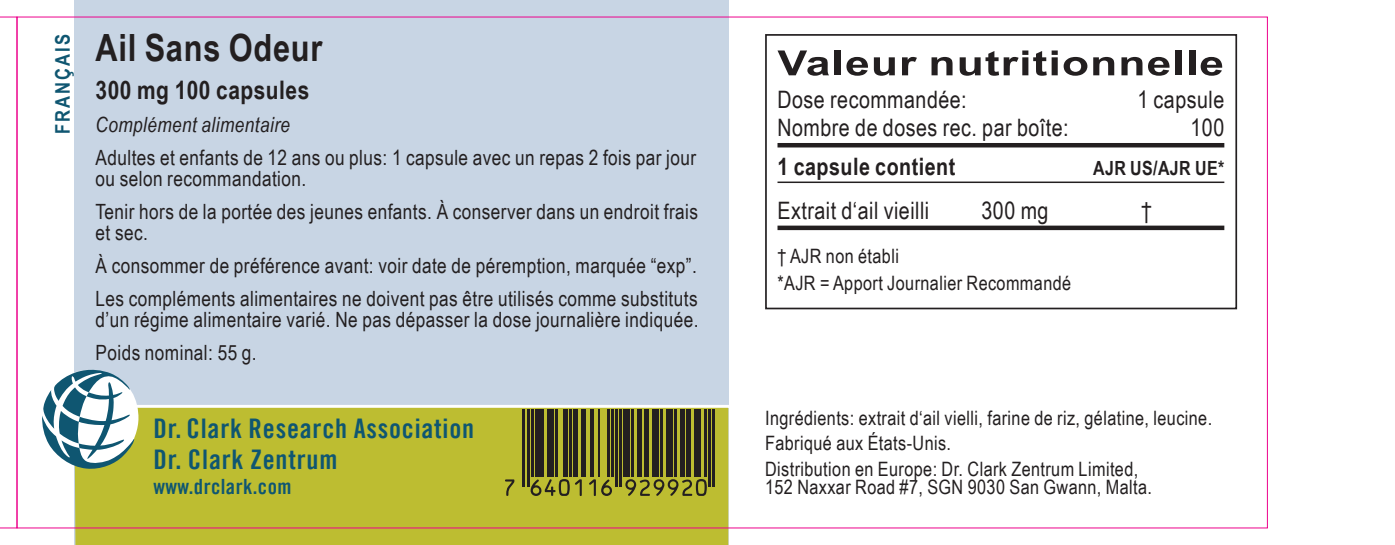
<style>
.page{position:relative;width:1395px;height:545px;background:#fff}
.page>*{position:absolute;margin:0;border:0;box-sizing:border-box;transform-origin:0 0}
.t1{font:700 37.5px "Arial Narrow";letter-spacing:.02em;color:#231f20}
.t2{font:700 34.8px "Arial Narrow";letter-spacing:.02em;color:#231f20;scale:1.56 1}
.t3{font:27px/31.2px "Trade Gothic LT Bold Cond Twenty";letter-spacing:.03em;color:#0f5671}
.t4{font:700 25.5px "Arial Narrow";letter-spacing:.02em;color:#231f20}
.t5{font:24px "Arial Narrow";letter-spacing:.02em;color:#231f20}
.t6{font:700 24px "Arial Narrow";letter-spacing:.02em;color:#231f20}
.t7{font:21px/21px "Arial Narrow";letter-spacing:.02em;color:#231f20}
.t8{font:italic 21px "Arial Narrow";letter-spacing:.02em;color:#231f20}
.t9{font:21px "Trade Gothic LT Bold Cond Twenty";letter-spacing:.02em;color:#0f5671}
.t10{font:700 20.1px "Arial Narrow";letter-spacing:.1em;color:#0f5671}
.t11{font:19.8px/25.5px "Arial Narrow";letter-spacing:.02em;color:#231f20}
.t12{font:700 19.5px "Arial Narrow";letter-spacing:.02em;color:#231f20}
</style>
<div class="page">
<div style="left:75px;top:0;width:654px;height:544px;background:#c8d5e4"></div>
<hr style="left:777px;top:143px;width:447px;height:4px;background:#231f20">
<hr style="left:777px;top:181px;width:447px;height:2px;background:#231f20">
<div style="left:777px;top:225px;width:447px;height:5px;background:#231f20"></div>
<div style="left:765px;top:34px;width:472px;height:275px;border:2px solid #231f20"></div>
<svg style="left:19px;top:405px;width:714px;height:139px;background:#bebc44"></svg>
<svg style="left:41px;top:367px;width:98px;height:102px"></svg>
<svg style="left:505px;top:479px;width:9px;height:16px"></svg>
<hr style="left:523px;top:408px;width:2px;height:78px;background:#231f20">
<hr style="left:527px;top:408px;width:2px;height:78px;background:#231f20">
<hr style="left:531px;top:408px;width:2px;height:68px;background:#231f20">
<div style="left:535px;top:408px;width:8px;height:68px;background:#231f20"></div>
<div style="left:547px;top:408px;width:6px;height:68px;background:#231f20"></div>
<hr style="left:555px;top:408px;width:2px;height:68px;background:#231f20">
<hr style="left:563px;top:408px;width:4px;height:68px;background:#231f20">
<hr style="left:569px;top:408px;width:2px;height:68px;background:#231f20">
<svg style="left:530px;top:478px;width:52px;height:17px"></svg>
<hr style="left:573px;top:408px;width:4px;height:68px;background:#231f20">
<hr style="left:581px;top:408px;width:4px;height:68px;background:#231f20">
<hr style="left:590px;top:408px;width:3px;height:68px;background:#231f20">
<hr style="left:598px;top:408px;width:1px;height:68px;background:#231f20">
<svg style="left:589px;top:479px;width:23px;height:16px"></svg>
<hr style="left:607px;top:408px;width:3px;height:68px;background:#231f20">
<hr style="left:612px;top:408px;width:2px;height:68px;background:#231f20">
<hr style="left:616px;top:408px;width:2px;height:78px;background:#231f20">
<hr style="left:620px;top:408px;width:2px;height:78px;background:#231f20">
<div style="left:624px;top:408px;width:6px;height:68px;background:#231f20"></div>
<hr style="left:632px;top:408px;width:2px;height:68px;background:#231f20">
<hr style="left:638px;top:408px;width:4px;height:68px;background:#231f20">
<hr style="left:644px;top:408px;width:4px;height:68px;background:#231f20">
<div style="left:652px;top:408px;width:6px;height:68px;background:#231f20"></div>
<hr style="left:660px;top:408px;width:2px;height:68px;background:#231f20">
<div style="left:666px;top:408px;width:6px;height:68px;background:#231f20"></div>
<hr style="left:674px;top:408px;width:2px;height:68px;background:#231f20">
<hr style="left:680px;top:408px;width:4px;height:68px;background:#231f20">
<hr style="left:686px;top:408px;width:4px;height:68px;background:#231f20">
<svg style="left:625px;top:478px;width:82px;height:17px"></svg>
<div style="left:694px;top:408px;width:6px;height:68px;background:#231f20"></div>
<hr style="left:704px;top:408px;width:2px;height:68px;background:#231f20">
<hr style="left:708px;top:408px;width:2px;height:78px;background:#231f20">
<hr style="left:712px;top:408px;width:2px;height:78px;background:#231f20">
<svg style="left:0;top:17px;width:17px;height:511px"></svg>
<p class="t10" style="left:48px;top:134px;width:101px;rotate:-90deg">FRANÇAIS</p>
<h1 class="t1" style="left:96px;top:20px;width:228px">Ail Sans Odeur</h1>
<p class="t4" style="left:96px;top:70px;width:215px">300 mg 100 capsules</p>
<p class="t8" style="left:96px;top:110px;width:196px">Complément alimentaire</p>
<p class="t7" style="left:96px;top:146px;width:602px">Adultes et enfants de 12 ans ou plus: 1 capsule avec un repas 2 fois par jour ou selon recommandation.</p>
<p class="t7" style="left:96px;top:200px;width:604px">Tenir hors de la portée des jeunes enfants. À conserver dans un endroit frais et sec.</p>
<p class="t7" style="left:96px;top:248px;width:603px;line-height:33px">À consommer de préférence avant: voir date de péremption, marquée “exp”.<br>Les compléments alimentaires ne doivent pas être utilisés comme substituts</p>
<p class="t7" style="left:96px;top:302px;width:604px;line-height:33px">d’un régime alimentaire varié. Ne pas dépasser la dose journalière indiquée.<br>Poids nominal: 55 g.</p>
<p class="t3" style="left:153px;top:412px;width:322px">Dr. Clark Research Association<br>Dr. Clark Zentrum</p>
<p class="t9" style="left:153px;top:473px;width:140px">www.drclark.com</p>
<h2 class="t2" style="left:777px;top:37px;width:288px">Valeur nutritionnelle</h2>
<p class="t5" style="left:777px;top:82px;width:191px">Dose recommandée:</p>
<p class="t5" style="left:1137px;top:82px;width:88px">1 capsule</p>
<p class="t5" style="left:777px;top:110px;width:293px">Nombre de doses rec. par boîte:</p>
<p class="t5" style="left:1190px;top:110px;width:35px">100</p>
<p class="t6" style="left:777px;top:148px;width:179px">1 capsule contient</p>
<p class="t12" style="left:1093px;top:153px;width:133px">AJR US/AJR UE*</p>
<p class="t5" style="left:777px;top:192px;width:153px">Extrait d‘ail vieilli</p>
<p class="t5" style="left:981px;top:192px;width:68px">300 mg</p>
<p class="t5" style="left:1141px;top:192px;width:12px">†</p>
<p class="t11" style="left:777px;top:241px;width:295px;line-height:27px">† AJR non établi<br>*AJR = Apport Journalier Recommandé</p>
<p class="t11" style="left:765px;top:404px;width:449px">Ingrédients: extrait d‘ail vielli, farine de riz, gélatine, leucine.<br>Fabriqué aux États-Unis.<br>Distribution en Europe: Dr. Clark Zentrum Limited,</p>
<p class="t11" style="left:765px;top:473px;width:388px">152 Naxxar Road #7, SGN 9030 San Gwann, Malta.</p>
</div>
